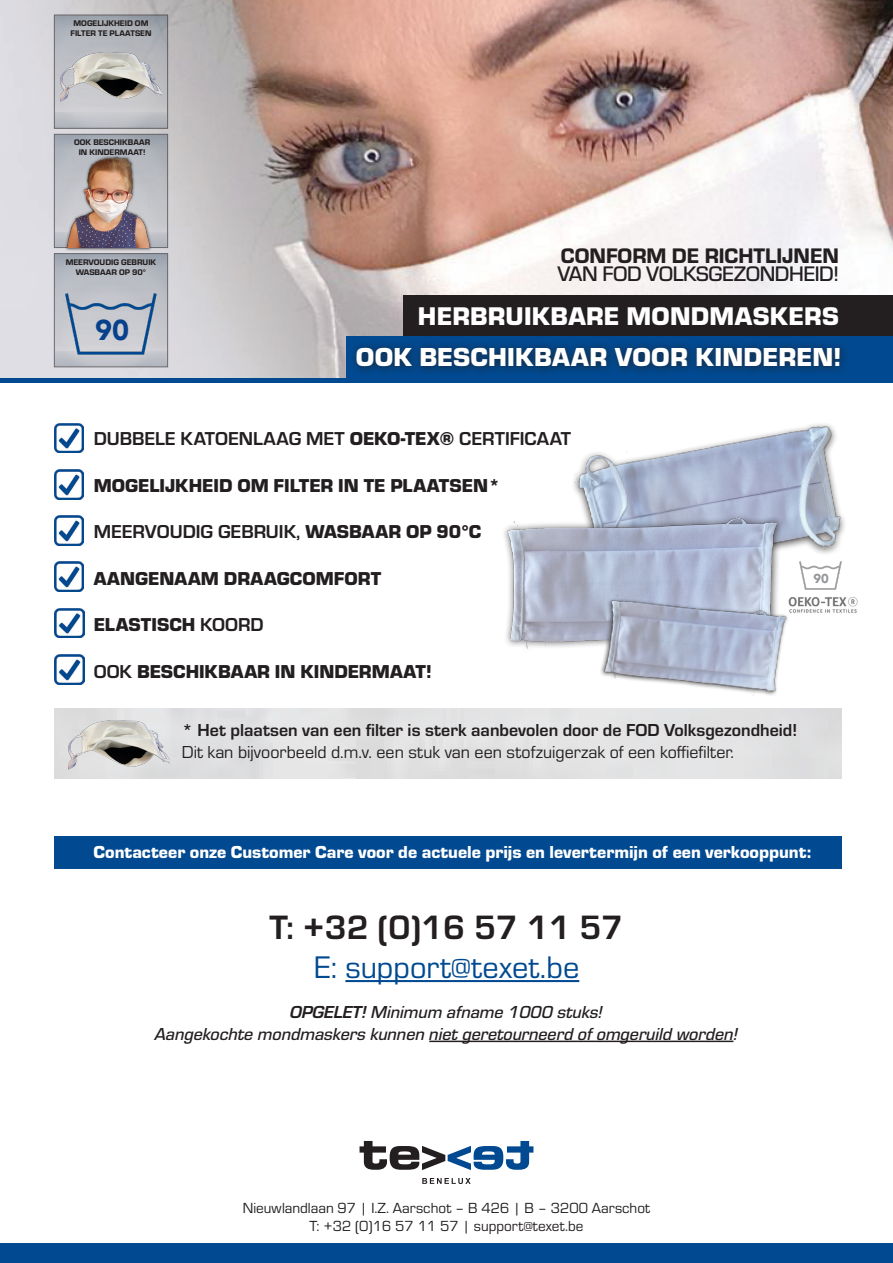
<style>
.page{position:relative;width:893px;height:1263px;background:#fff}
.page>*{position:absolute;margin:0;border:0;box-sizing:border-box;transform-origin:0 0}
.t1{font:700 35.1px "Eurostile";color:#231f20}
.t2{font:32.4px "Eurostile";color:#014990}
.t3{font:900 28.65px "Avenir";color:#07418b}
.t4{font:900 27px "Eurostile";letter-spacing:.01em;color:#fff}
.t5{font:900 26.55px "Eurostile";letter-spacing:.01em;color:#fff}
.t6{font:500 21.9px "Eurostile";letter-spacing:-.02em;color:#231f20}
.t7{font:21.9px "Eurostile Hea";color:#231f20}
.t8{font:900 19.35px "Eurostile";color:#231f20}
.t9{font:700 19.35px "Eurostile";color:#231f20}
.t10{font:18px "Eurostile Med Ita";color:#231f20}
.t11{font:900 18px "Eurostile";color:#fff}
.t12{font:18px "Eurostile";color:#231f20}
.t13{font:700 18px "Eurostile";color:#231f20}
.t14{font:15.15px "Eurostile";color:#231f20}
.t15{font:900 12.9px "Avenir";color:#939598}
.t16{font:8.55px "Eurostile Hea";color:#231f20}
.s1{font-weight:900}
.s2{font-weight:700}
.s3{font-family:"Eurostile";font-weight:700;font-style:italic}
</style>
<div class="page">
<img style="left:0;top:0;width:893px;height:378px">
<svg style="left:422px;top:1178px;width:49px;height:6px"></svg>
<svg style="left:360px;top:1141px;width:173px;height:29px"></svg>
<div style="left:0;top:1243px;width:893px;height:20px;background:#014990"></div>
<img style="left:573px;top:424px;width:272px;height:130px">
<div style="left:502px;top:512px;width:283px;height:144px;background:#231f20;opacity:.75"></div>
<img style="left:508px;top:515px;width:272px;height:136px">
<img style="left:54px;top:423px;width:30px;height:30px">
<img style="left:54px;top:469px;width:30px;height:30px">
<img style="left:54px;top:516px;width:30px;height:29px">
<img style="left:54px;top:562px;width:30px;height:29px">
<div style="left:54px;top:836px;width:788px;height:32px;background:#014990"></div>
<img style="left:790px;top:597px;width:68px;height:16px">
<img style="left:799px;top:561px;width:43px;height:29px">
<img style="left:55px;top:608px;width:29px;height:30px">
<hr style="left:345px;top:980px;width:234px;height:2px;background:#014990">
<img style="left:600px;top:591px;width:188px;height:105px">
<div style="left:403px;top:296px;width:490px;height:42px;background:#231f20"></div>
<img style="left:55px;top:654px;width:29px;height:30px">
<img style="left:56px;top:17px;width:110px;height:110px">
<img style="left:61px;top:44px;width:100px;height:75px">
<img style="left:56px;top:136px;width:110px;height:110px">
<div style="left:63px;top:154px;width:90px;height:97px;background:#231f20;opacity:.75"></div>
<img style="left:63px;top:154px;width:93px;height:94px">
<img style="left:56px;top:255px;width:110px;height:110px">
<img style="left:64px;top:290px;width:94px;height:68px">
<div style="left:346px;top:336px;width:547px;height:42px;background:#014990"></div>
<div style="left:350px;top:341px;width:498px;height:35px;background:#231f20;opacity:.75"></div>
<hr style="left:0;top:378px;width:893px;height:4px;background:#014990">
<img style="left:69px;top:711px;width:101px;height:68px">
<hr style="left:429px;top:1040px;width:304px;height:2px;background:#231f20">
<p class="t16" style="left:74px;top:17px;width:76px">MOGELIJKHEID OM</p>
<p class="t16" style="left:71px;top:27px;width:82px">FILTER TE PLAATSEN</p>
<p class="t16" style="left:74px;top:137px;width:78px">OOK BESCHIKBAAR</p>
<p class="t16" style="left:79px;top:146px;width:68px">IN KINDERMAAT!</p>
<p class="t16" style="left:66px;top:256px;width:92px">MEERVOUDIG GEBRUIK</p>
<p class="t16" style="left:76px;top:266px;width:72px">WASBAAR OP 90°</p>
<p class="t3" style="left:95px;top:305px;width:35px">90</p>
<p class="t7" style="left:561px;top:240px;width:280px">CONFORM DE RICHTLIJNEN</p>
<p class="t6" style="left:558px;top:259px;width:283px">VAN FOD VOLKSGEZONDHEID!</p>
<p class="t5" style="left:418px;top:297px;width:423px">HERBRUIKBARE MONDMASKERS</p>
<p class="t4" style="left:356px;top:338px;width:488px">OOK BESCHIKBAAR VOOR KINDEREN!</p>
<p class="t9" style="left:94px;top:425px;width:479px">DUBBELE KATOENLAAG MET <span class="s1">OEKO-TEX®</span> CERTIFICAAT</p>
<p class="t8" style="left:94px;top:471px;width:408px">MOGELIJKHEID OM FILTER IN TE PLAATSEN*</p>
<p class="t9" style="left:94px;top:518px;width:389px">MEERVOUDIG GEBRUIK, <span class="s1">WASBAAR OP 90°C</span></p>
<p class="t8" style="left:94px;top:564px;width:289px">AANGENAAM DRAAGCOMFORT</p>
<p class="t8" style="left:94px;top:611px;width:171px">ELASTISCH <span class="s2">KOORD</span></p>
<p class="t8" style="left:94px;top:657px;width:340px"><span class="s2">OOK</span> BESCHIKBAAR IN KINDERMAAT!</p>
<p class="t15" style="left:813px;top:567px;width:17px">90</p>
<p class="t13" style="left:182px;top:717px;width:617px">* Het plaatsen van een filter is sterk aanbevolen door de FOD Volksgezondheid!</p>
<p class="t12" style="left:182px;top:740px;width:554px">Dit kan bijvoorbeeld d.m.v. een stuk van een stofzuigerzak of een koffiefilter.</p>
<p class="t11" style="left:93px;top:839px;width:719px">Contacteer onze Customer Care voor de actuele prijs en levertermijn of een verkooppunt:</p>
<p class="t1" style="left:269px;top:902px;width:356px">T: +32 (0)16 57 11 57</p>
<p class="t2" style="left:314px;top:945px;width:267px">E: support@texet.be</p>
<p class="t10" style="left:290px;top:999px;width:314px"><span class="s3">OPGELET!</span> Minimum afname 1000 stuks!</p>
<p class="t10" style="left:155px;top:1021px;width:585px">Aangekochte mondmaskers kunnen niet geretourneerd of omgeruild worden!</p>
<p class="t14" style="left:243px;top:1198px;width:409px">Nieuwlandlaan 97 | I.Z. Aarschot – B 426 | B – 3200 Aarschot</p>
<p class="t14" style="left:310px;top:1216px;width:275px">T: +32 (0)16 57 11 57 | support@texet.be</p>
</div>
